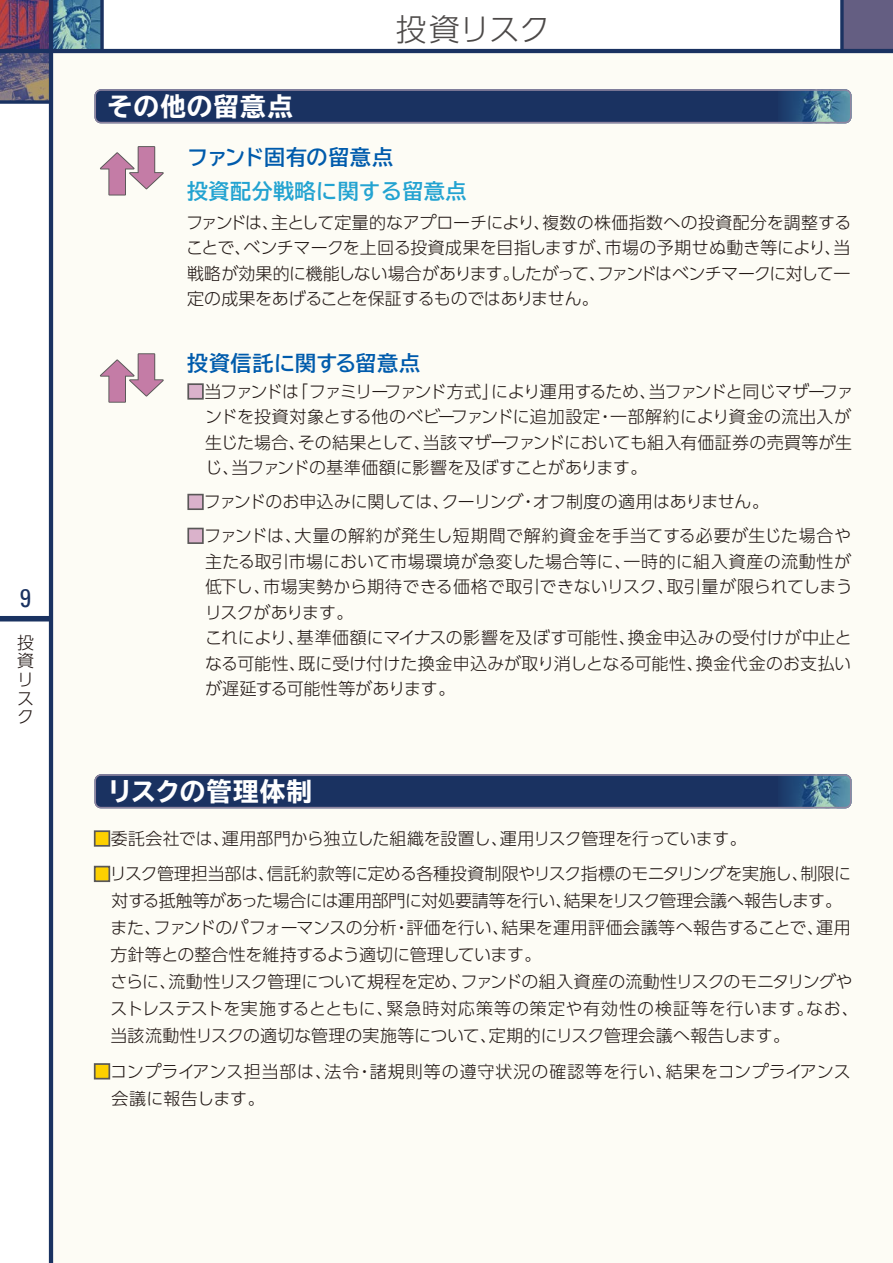
<style>
.page{position:relative;width:893px;height:1263px;background:#fff}
.page>*{position:absolute;margin:0;border:0;box-sizing:border-box;transform-origin:0 0}
.t1{font:300 30.9px "UD Shin Go Pro";letter-spacing:-.015em;color:#4c4948}
.t2{font:700 expanded 25.5px "TBUD Go Std";letter-spacing:.04em;color:#fff}
.t3{font:condensed 25.5px "Univers";color:#1a3261}
.t4{font:700 21px "TBUD Go Std";letter-spacing:.015em;color:#005bac}
.t5{font:700 21px "TBUD Go Std";letter-spacing:.025em;color:#23a3d1}
.t6{font:300 16.95px/27px "UD Shin Go Pro";letter-spacing:-.005em;color:#221815}
.t7{font:300 16.95px/25.5px "UD Shin Go Pro";letter-spacing:.015em;color:#221815}
.t8{font:300 16.95px/27px "UD Shin Go Pro";letter-spacing:.035em;color:#221815}
.s1{color:#dab2cb}
.s2{color:#fdd000}
</style>
<div class="page">
<img style="left:0;top:0;width:49px;height:49px">
<svg style="left:0;top:53px;width:49px;height:47px;background:#716a7a"></svg>
<img style="left:53px;top:0;width:47px;height:49px">
<div style="left:842px;top:0;width:51px;height:51px;background:#645e82"></div>
<svg style="left:840px;top:0;width:4px;height:49px"></svg>
<div style="left:51px;top:51px;width:842px;height:1212px;background:#fdfcf5"></div>
<div style="left:0;top:616px;width:51px;height:5px;background:#1a3261"></div>
<hr style="left:49px;top:0;width:4px;height:1263px;background:#1a3261">
<hr style="left:0;top:49px;width:893px;height:4px;background:#1a3261">
<svg style="left:0;top:100px;width:49px;height:4px"></svg>
<svg style="left:100px;top:0;width:4px;height:49px"></svg>
<svg style="left:95px;top:89px;width:756px;height:34px;background:#273e6a"></svg>
<svg style="left:95px;top:774px;width:756px;height:34px;background:#273e6a"></svg>
<div style="left:94px;top:830px;width:16px;height:17px;border:2px solid #595757"></div>
<div style="left:94px;top:866px;width:16px;height:16px;border:2px solid #595757"></div>
<div style="left:94px;top:1063px;width:16px;height:16px;border:2px solid #595757"></div>
<svg style="left:100px;top:146px;width:64px;height:49px"></svg>
<div style="left:187px;top:383px;width:17px;height:17px;border:2px solid #595757"></div>
<div style="left:187px;top:494px;width:17px;height:16px;border:2px solid #595757"></div>
<div style="left:187px;top:528px;width:17px;height:16px;border:2px solid #595757"></div>
<svg style="left:100px;top:353px;width:64px;height:50px"></svg>
<hr style="left:892px;top:0;width:1px;height:51px;background:#bdb5c5">
<h2 class="t3" style="left:20px;top:582px;width:13px">9</h2>
<p class="t6" style="left:17px;top:632px;width:18px;line-height:18.8px">投資リスク</p>
<h2 class="t2" style="left:107px;top:92px;width:187px">その他の留意点</h2>
<h1 class="t1" style="left:396px;top:4px;width:156px">投資リスク</h1>
<p class="t4" style="left:187px;top:140px;width:207px">ファンド固有の留意点</p>
<p class="t5" style="left:187px;top:174px;width:281px">投資配分戦略に関する留意点</p>
<p class="t6" style="left:186px;top:209px;width:667px;line-height:25.5px;text-align:justify">ファンドは、主として定量的なアプローチにより、複数の株価指数への投資配分を調整することで、ベンチマークを上回る投資成果を目指しますが、市場の予期せぬ動き等により、当戦略が効果的に機能しない場合があります。したがって、ファンドはベンチマークに対して一定の成果をあげることを保証するものではありません。</p>
<p class="t4" style="left:187px;top:346px;width:235px">投資信託に関する留意点</p>
<p class="t6" style="left:205px;top:378px;width:650px;line-height:25.5px;text-indent:-18px"><span class="s1">■</span>当ファンドは「ファミリーファンド方式」により運用するため、当ファンドと同じマザーファンドを投資対象とする他のベビーファンドに追加設定・一部解約により資金の流出入が生じた場合、その結果として、当該マザーファンドにおいても組入有価証券の売買等が生じ、当ファンドの基準価額に影響を及ぼすことがあります。</p>
<p class="t6" style="left:187px;top:488px;width:583px"><span class="s1">■</span>ファンドのお申込みに関しては、クーリング・オフ制度の適用はありません。</p>
<p class="t7" style="left:205px;top:522px;width:649px;text-indent:-18px"><span class="s1">■</span>ファンドは、大量の解約が発生し短期間で解約資金を手当てする必要が生じた場合や主たる取引市場において市場環境が急変した場合等に、一時的に組入資産の流動性が低下し、市場実勢から期待できる価格で取引できないリスク、取引量が限られてしまうリスクがあります。<br>これにより、基準価額にマイナスの影響を及ぼす可能性、換金申込みの受付けが中止となる可能性、既に受け付けた換金申込みが取り消しとなる可能性、換金代金のお支払いが遅延する可能性等があります。</p>
<h2 class="t2" style="left:107px;top:777px;width:206px">リスクの管理体制</h2>
<p class="t6" style="left:94px;top:824px;width:655px"><span class="s2">■</span>委託会社では、運用部門から独立した組織を設置し、運用リスク管理を行っています。</p>
<p class="t6" style="left:110px;top:860px;width:750px;text-indent:-17px"><span class="s2">■</span>リスク管理担当部は、信託約款等に定める各種投資制限やリスク指標のモニタリングを実施し、制限に対する抵触等があった場合には運用部門に対処要請等を行い、結果をリスク管理会議へ報告します。また、ファンドのパフォーマンスの分析・評価を行い、結果を運用評価会議等へ報告することで、運用方針等との整合性を維持するよう適切に管理しています。<br>さらに、流動性リスク管理について規程を定め、ファンドの組入資産の流動性リスクのモニタリングやストレステストを実施するとともに、緊急時対応策等の策定や有効性の検証等を行います。なお、当該流動性リスクの適切な管理の実施等について、定期的にリスク管理会議へ報告します。</p>
<p class="t8" style="left:112px;top:1057px;width:741px;text-indent:-18px"><span class="s2">■</span>コンプライアンス担当部は、法令・諸規則等の遵守状況の確認等を行い、結果をコンプライアンス会議に報告します。</p>
</div>
